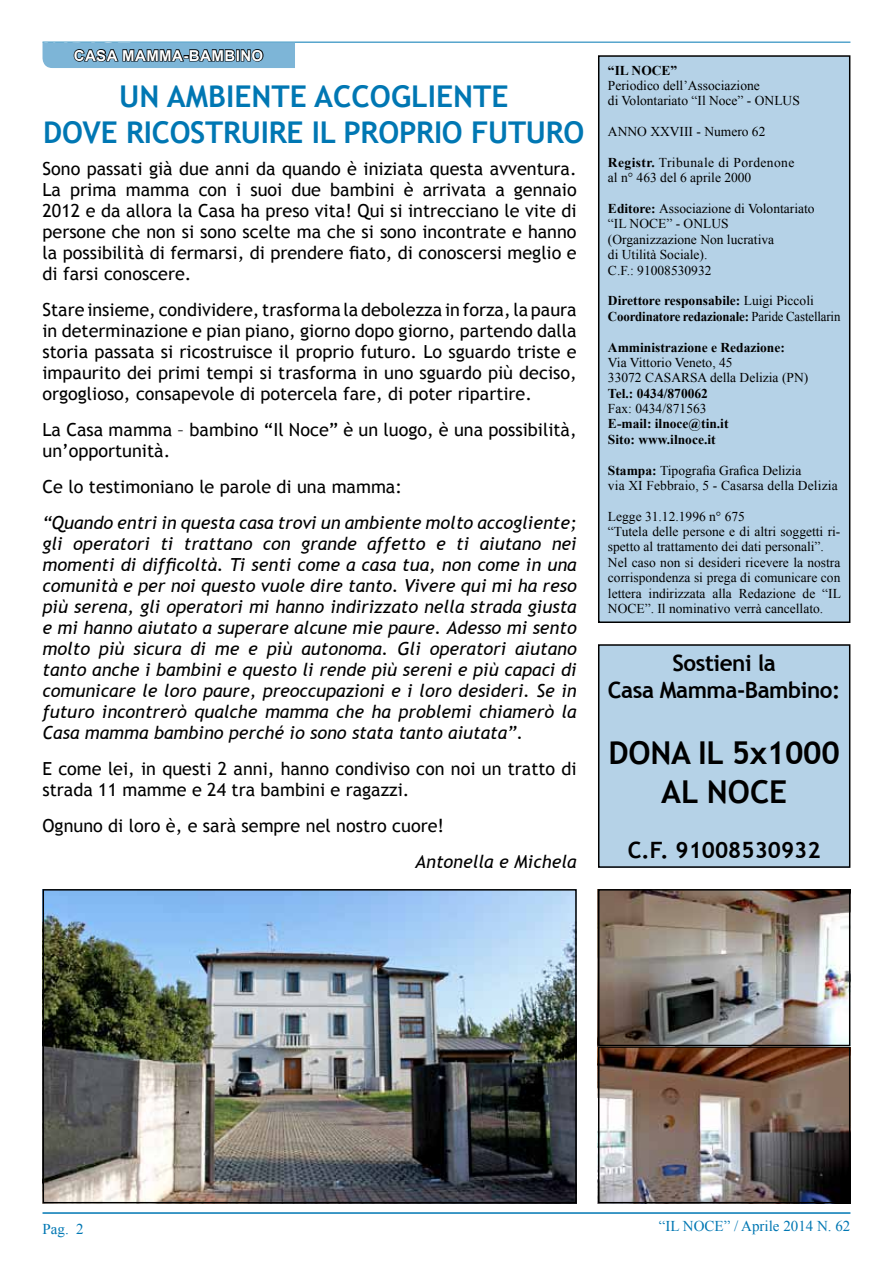
<style>
.page{position:relative;width:893px;height:1263px;background:#fff}
.page>*{position:absolute;margin:0;border:0;box-sizing:border-box;transform-origin:0 0}
.t1{font:700 31.5px/38.4px "Trebuchet MS";letter-spacing:-.01em;color:#000;text-align:center}
.t2{font:700 30px "Trebuchet MS";color:#0077b3}
.t3{font:700 27px "Trebuchet MS";color:#fff}
.t4{font:700 22.5px/27.6px "Trebuchet MS";letter-spacing:-.02em;color:#000;text-align:center}
.t5{font:700 22.5px "Trebuchet MS";color:#000}
.t6{font:18px/21px "Trebuchet MS";color:#000;text-align:justify}
.t7{font:italic 18px/21px "Trebuchet MS";color:#000;text-align:justify}
.t8{font:15px "Times New Roman";color:#0077b3}
.t9{font:700 15px "Arial";letter-spacing:.03em;color:#fff}
.t10{font:13.5px/15.5px "Times New Roman";color:#000}
.t11{font:700 13.5px/15.5px "Times New Roman";color:#000}
.t12{font:13.5px/15.5px "Times New Roman";letter-spacing:.03em;color:#000}
.s1{font-weight:700}
.s2{font-weight:400}
</style>
<div class="page">
<hr style="left:43px;top:1212px;width:807px;height:2px;background:#0077b3">
<hr style="left:43px;top:42px;width:807px;height:1px;background:#0077b3">
<div style="left:599px;top:56px;width:251px;height:566px;background:#b5d2e7"></div>
<div style="left:598px;top:55px;width:252px;height:568px;border:2px solid #000"></div>
<div style="left:599px;top:645px;width:251px;height:222px;background:#b5d2e7"></div>
<div style="left:598px;top:644px;width:252px;height:224px;border:2px solid #000"></div>
<img style="left:46px;top:892px;width:528px;height:308px">
<div style="left:43px;top:889px;width:534px;height:314px;border:2px solid #000"></div>
<img style="left:601px;top:892px;width:246px;height:308px">
<div style="left:598px;top:1046px;width:252px;height:157px;border:2px solid #000"></div>
<div style="left:598px;top:889px;width:252px;height:157px;border:2px solid #000"></div>
<svg style="left:43px;top:41px;width:252px;height:27px;background:#638fa9"></svg>
<h3 class="t3" style="left:43px;top:36px;width:16px">INDICE</h3>
<h2 class="t2" style="left:119px;top:78px;width:67px">UN AMBIENTE</h2>
<h2 class="t2" style="left:314px;top:78px;width:20px">ACCO</h2>
<h2 class="t2" style="left:391px;top:78px;width:37px">GLIENTE</h2>
<h2 class="t2" style="left:43px;top:114px;width:19px">DOVE</h2>
<h2 class="t2" style="left:126px;top:114px;width:17px">RICOSTRUIRE</h2>
<h2 class="t2" style="left:312px;top:114px;width:50px">IL PROPRIO</h2>
<h2 class="t2" style="left:471px;top:114px;width:20px">FUTURO</h2>
<p class="t6" style="left:43px;top:158px;width:536px">Sono passati già due anni da quando è iniziata questa avventura.<br>La prima mamma con i suoi due bambini è arrivata a gennaio 2012 e da allora la Casa ha preso vita! Qui si intrecciano le vite di persone che non si sono scelte ma che si sono incontrate e hanno la possibilità di fermarsi, di prendere fiato, di conoscersi meglio e di farsi conoscere.</p>
<p class="t6" style="left:43px;top:299px;width:536px">Stare insieme, condividere, trasforma la debolezza in forza, la paura in determinazione e pian piano, giorno dopo giorno, partendo dalla storia passata si ricostruisce il proprio futuro. Lo sguardo triste e impaurito dei primi tempi si trasforma in uno sguardo più deciso, orgoglioso, consapevole di potercela fare, di poter ripartire.</p>
<p class="t6" style="left:43px;top:419px;width:536px">La Casa mamma – bambino “Il Noce” è un luogo, è una possibilità, un’opportunità.</p>
<p class="t6" style="left:43px;top:476px;width:361px">Ce lo testimoniano le parole di una mamma:</p>
<p class="t7" style="left:43px;top:512px;width:536px">“Quando entri in questa casa trovi un ambiente molto accogliente; gli operatori ti trattano con grande affetto e ti aiutano nei momenti di difficoltà. Ti senti come a casa tua, non come in una comunità e per noi questo vuole dire tanto. Vivere qui mi ha reso più serena, gli operatori mi hanno indirizzato nella strada giusta e mi hanno aiutato a superare alcune mie paure. Adesso mi sento molto più sicura di me e più autonoma. Gli operatori aiutano tanto anche i bambini e questo li rende più sereni e più capaci di comunicare le loro paure, preoccupazioni e i loro desideri. Se in futuro incontrerò qualche mamma che ha problemi chiamerò la Casa mamma bambino perché io sono stata tanto aiutata”.</p>
<p class="t6" style="left:43px;top:758px;width:536px">E come lei, in questi 2 anni, hanno condiviso con noi un tratto di strada 11 mamme e 24 tra bambini e ragazzi.</p>
<p class="t6" style="left:43px;top:815px;width:403px">Ognuno di loro è, e sarà sempre nel nostro cuore!</p>
<p class="t7" style="left:415px;top:851px;width:163px">Antonella e Michela</p>
<p class="t9" style="left:74px;top:45px;width:191px">CASA MAMMA-BAMBINO</p>
<p class="t11" style="left:608px;top:62px;width:71px">“IL NOCE”</p>
<p class="t10" style="left:608px;top:78px;width:193px">Periodico dell’Associazione<br>di Volontariato “Il Noce” - ONLUS</p>
<p class="t10" style="left:608px;top:124px;width:159px">ANNO XXVIII - Numero 62</p>
<p class="t12" style="left:608px;top:154px;width:188px"><span class="s1">Registr.</span> Tribunale di Pordenone al n° 463 del 6 aprile 2000</p>
<p class="t10" style="left:608px;top:201px;width:208px"><span class="s1">Editore:</span> Associazione di Volontariato “IL NOCE” - ONLUS (Organizzazione Non lucrativa<br>di Utilità Sociale).<br>C.F.: 91008530932</p>
<p class="t11" style="left:608px;top:293px;width:234px">Direttore responsabile: <span class="s2">Luigi Piccoli<br></span>Coordinatore redazionale: <span class="s2">Paride Castellarin</span></p>
<p class="t11" style="left:608px;top:339px;width:178px">Amministrazione e Redazione:</p>
<p class="t10" style="left:608px;top:354px;width:202px">Via Vittorio Veneto, 45<br>33072 CASARSA della Delizia (PN)</p>
<p class="t11" style="left:608px;top:385px;width:102px">Tel.: 0434/870062</p>
<p class="t10" style="left:608px;top:401px;width:100px">Fax: 0434/871563</p>
<p class="t11" style="left:608px;top:416px;width:122px">E-mail: ilnoce@tin.it<br>Sito: www.ilnoce.it</p>
<p class="t10" style="left:608px;top:462px;width:231px"><span class="s1">Stampa:</span> Tipografia Grafica Delizia<br>via XI Febbraio, 5 - Casarsa della Delizia</p>
<p class="t10" style="left:608px;top:508px;width:234px">Legge 31.12.1996 n° 675<br>“Tutela delle persone e di altri soggetti ri&shy;spetto al trattamento dei dati personali”.<br>Nel caso non si desideri ricevere la nostra corrispondenza si prega di comunicare con lettera indirizzata alla Redazione de “IL NOCE”. Il nominativo verrà cancellato.</p>
<p class="t4" style="left:608px;top:649px;width:234px">SOSTIENI LA<br>CASA MAMMA-BAMBINO:</p>
<h1 class="t1" style="left:609px;top:734px;width:233px">DONA IL 5X1000<br>AL NOCE</h1>
<p class="t5" style="left:628px;top:836px;width:194px">C.F. 91008530932</p>
<p class="t8" style="left:43px;top:1218px;width:43px">Pag. 2</p>
<p class="t8" style="left:659px;top:1216px;width:193px">“IL NOCE” / Aprile 2014 N. 62</p>
</div>
